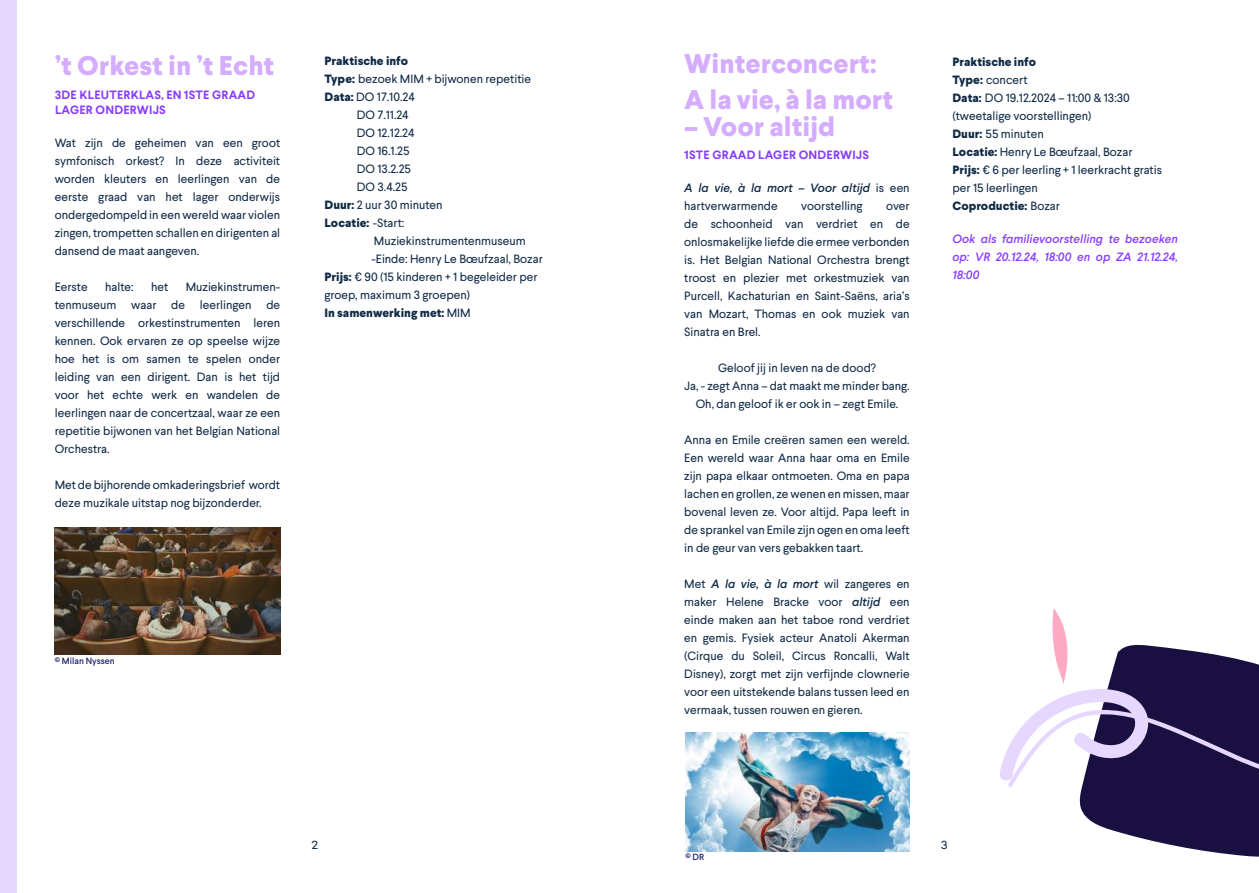
<style>
.page{position:relative;width:1259px;height:893px;background:#fff}
.page>*{position:absolute;margin:0;border:0;box-sizing:border-box;transform-origin:0 0}
.t1{font:800 27px/35.5px "Larsseit";color:#d5adff}
.t2{font:12px/18px "Larsseit";color:#102a46;text-align:justify}
.t3{font:italic 500 12px/18px "Larsseit";color:#873cff;text-align:justify}
.t4{font:700 12px/15px "Larsseit";letter-spacing:.02em;color:#873cff}
.t5{font:800 12px "Larsseit";color:#102a46}
.t6{font:italic 500 12px/18px "Larsseit";color:#102a46}
.t7{font:12px "Campton";color:#102a46}
.t8{font:500 9px "Larsseit";color:#21266e}
.s1{font-weight:800}
.s2{font-weight:400}
.s3{font-weight:400;font-style:normal}
.s4{font-weight:500;font-style:italic}
</style>
<div class="page">
<div style="left:0;top:0;width:17px;height:893px;background:#e6d7ff"></div>
<img style="left:55px;top:528px;width:225px;height:126px">
<svg style="left:1000px;top:608px;width:259px;height:249px"></svg>
<img style="left:685px;top:732px;width:224px;height:119px">
<h1 class="t1" style="left:55px;top:48px;width:221px">’t Orkest in ’t Echt</h1>
<p class="t4" style="left:55px;top:87px;width:202px">3DE KLEUTERKLAS, EN 1STE GRAAD<br>LAGER ONDERWIJS</p>
<p class="t2" style="left:55px;top:134px;width:227px">Wat zijn de geheimen van een groot symfonisch orkest? In deze activiteit worden kleuters en leerlingen van de eerste graad van het lager onderwijs ondergedompeld in een wereld waar violen zingen, trompetten schallen en dirigenten al dansend de maat aangeven.</p>
<p class="t2" style="left:55px;top:278px;width:34px">Eerste</p>
<p class="t2" style="left:105px;top:278px;width:30px">halte:</p>
<p class="t2" style="left:151px;top:278px;width:19px">het</p>
<p class="t2" style="left:55px;top:278px;width:227px;text-indent:131px">Muziekinstrumen&shy;tenmuseum waar de leerlingen de verschillende orkestinstrumenten leren kennen. Ook ervaren ze op speelse wijze hoe het is om samen te spelen onder leiding van een dirigent. Dan is het tijd voor het echte werk en wandelen de leerlingen naar de concertzaal, waar ze een repetitie bijwonen van het Belgian National Orchestra.</p>
<p class="t2" style="left:55px;top:476px;width:227px">Met de bijhorende omkaderingsbrief wordt deze muzikale uitstap nog bijzonderder.</p>
<p class="t5" style="left:324px;top:53px;width:85px">Praktische info</p>
<p class="t2" style="left:324px;top:70px;width:208px"><span class="s1">Type:</span> bezoek MIM + bijwonen repetitie</p>
<p class="t2" style="left:324px;top:88px;width:92px"><span class="s1">Data:</span> DO 17.10.24</p>
<p class="t2" style="left:357px;top:106px;width:54px">DO 7.11.24</p>
<p class="t2" style="left:357px;top:124px;width:59px">DO 12.12.24</p>
<p class="t2" style="left:357px;top:142px;width:54px">DO 16.1.25</p>
<p class="t2" style="left:357px;top:160px;width:56px">DO 13.2.25</p>
<p class="t2" style="left:357px;top:178px;width:52px">DO 3.4.25</p>
<p class="t2" style="left:324px;top:196px;width:120px"><span class="s1">Duur:</span> 2 uur 30 minuten</p>
<p class="t5" style="left:324px;top:215px;width:81px">Locatie: <span class="s2">-Start:</span></p>
<p class="t2" style="left:374px;top:232px;width:153px">Muziekinstrumentenmuseum</p>
<p class="t2" style="left:371px;top:250px;width:173px">-Einde: Henry Le Bœufzaal, Bozar</p>
<p class="t2" style="left:324px;top:268px;width:214px"><span class="s1">Prijs:</span> € 90 (15 kinderen + 1 begeleider per</p>
<p class="t2" style="left:324px;top:286px;width:147px">groep, maximum 3 groepen)</p>
<p class="t5" style="left:324px;top:305px;width:148px">In samenwerking met: <span class="s2">MIM</span></p>
<p class="t8" style="left:55px;top:655px;width:62px">© Milan Nyssen</p>
<p class="t7" style="left:311px;top:838px;width:8px">2</p>
<h1 class="t1" style="left:684px;top:46px;width:210px">Winterconcert:<br>A la vie, à la mort</h1>
<h1 class="t1" style="left:684px;top:109px;width:152px">– Voor altijd</h1>
<p class="t4" style="left:684px;top:147px;width:186px">1STE GRAAD LAGER ONDERWIJS</p>
<p class="t6" style="left:684px;top:179px;width:227px">A la vie, à la mort – Voor altijd <span class="s3">is een hartverwarmende</span></p>
<p class="t2" style="left:801px;top:197px;width:63px">voorstelling</p>
<p class="t2" style="left:684px;top:197px;width:227px;text-indent:202px">over de schoonheid van verdriet en de onlosmakelijke liefde die ermee verbonden is. Het Belgian National Orchestra brengt troost en plezier met orkestmuziek van Purcell, Kachaturian en Saint-Saëns, aria’s van Mozart, Thomas en ook muziek van Sinatra en Brel.</p>
<p class="t2" style="left:684px;top:359px;width:227px;text-align:center">Geloof jij in leven na de dood?<br>Ja, - zegt Anna – dat maakt me minder bang.<br>Oh, dan geloof ik er ook in – zegt Emile.</p>
<p class="t2" style="left:684px;top:431px;width:227px">Anna en Emile creëren samen een wereld.<br>Een wereld waar Anna haar oma en Emile zijn papa elkaar ontmoeten. Oma en papa lachen en grollen, ze wenen en missen, maar bovenal leven ze. Voor altijd. Papa leeft in de sprankel van Emile zijn ogen en oma leeft in de geur van vers gebakken taart.</p>
<p class="t2" style="left:684px;top:575px;width:227px">Met <span class="s4">A la vie, à la mort</span> wil zangeres en maker Helene Bracke voor <span class="s4">altijd</span> een einde maken aan het taboe rond verdriet en gemis. Fysiek acteur Anatoli Akerman (Cirque du Soleil, Circus Roncalli, Walt Disney), zorgt met zijn verfijnde clownerie voor een uitstekende balans tussen leed en vermaak, tussen rouwen en gieren.</p>
<p class="t2" style="left:952px;top:53px;width:211px;text-align:left"><span class="s1">Praktische info<br>Type:</span> concert<br><span class="s1">Data:</span> DO 19.12.2024 – 11:00 &amp; 13:30 (tweetalige voorstellingen)<br><span class="s1">Duur:</span> 55 minuten<br><span class="s1">Locatie:</span> Henry Le Bœufzaal, Bozar<br><span class="s1">Prijs:</span> € 6 per leerling + 1 leerkracht gratis per 15 leerlingen<br><span class="s1">Coproductie:</span> Bozar</p>
<p class="t3" style="left:952px;top:230px;width:227px">Ook als familievoorstelling te bezoeken op: VR 20.12.24, 18:00 en op ZA 21.12.24, 18:00</p>
<p class="t8" style="left:685px;top:851px;width:20px">© DR</p>
<p class="t7" style="left:941px;top:838px;width:8px">3</p>
</div>
